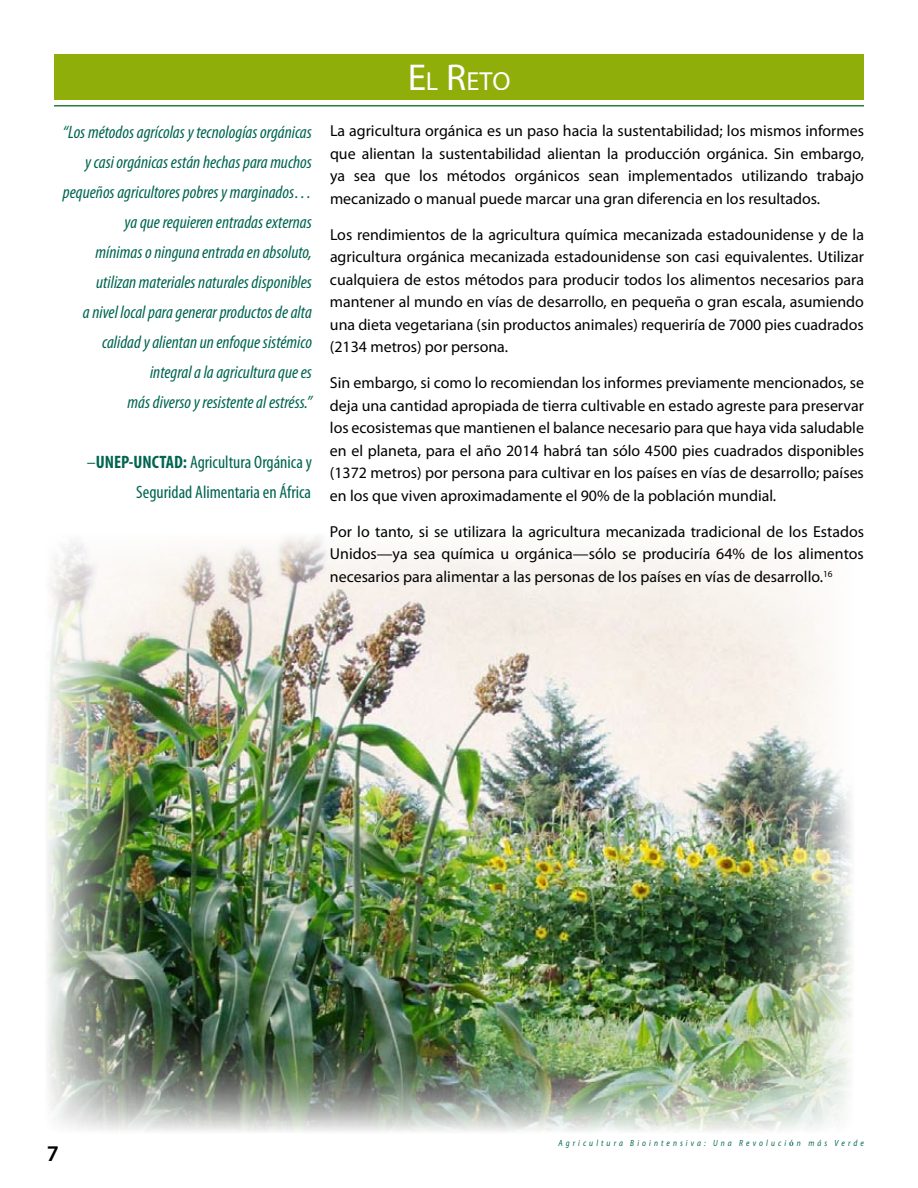
<style>
.page{position:relative;width:918px;height:1188px;background:#fff}
.page>*{position:absolute;margin:0;border:0;box-sizing:border-box;transform-origin:0 0}
.t1{font:26.25px "Myriad Pro";color:#fffdff}
.t2{font:600 22.5px "Myriad Pro";color:#000}
.t3{font:italic condensed 18px/30px "Myriad Pro";color:#006551;text-align:right}
.t4{font:condensed 18px/30px "Myriad Pro";color:#006551;text-align:right}
.t5{font:15.9px/22.5px "Myriad Pro";color:#000;text-align:justify}
.t6{font:italic 9px "Myriad Pro";letter-spacing:.415em;color:#006551;scale:.83 1}
.s1{font-weight:700}
.s2{font-size:37.5px}
.s3{font-family:"Minion Pro";font-weight:700;font-style:normal}
</style>
<div class="page">
<div style="left:54px;top:54px;width:810px;height:46px;background:#8fae0a"></div>
<img style="left:47px;top:537px;width:805px;height:595px">
<hr style="left:54px;top:105px;width:810px;height:1px;background:#2d7c39">
<p class="t3" style="left:63px;top:117px;width:251px">“Los métodos agrícolas y tecnologías orgánicas y casi orgánicas están hechas para muchos pequeños agricultores pobres y marginados… ya que requieren entradas externas<br>mínimas o ninguna entrada en absoluto, utilizan materiales naturales disponibles<br>a nivel local para generar productos de alta calidad y alientan un enfoque sistémico integral a la agricultura que es<br>más diverso y resistente al estréss.”</p>
<p class="t4" style="left:87px;top:447px;width:227px">–<span class="s1">UNEP-UNCTAD:</span> Agricultura Orgánica y<br>Seguridad Alimentaria en África</p>
<h1 class="t1" style="left:408px;top:65px;width:104px"><span class="s2">E</span>l <span class="s2">R</span>eto</h1>
<p class="t5" style="left:330px;top:120px;width:536px">La agricultura orgánica es un paso hacia la sustentabilidad; los mismos informes que alientan la sustentabilidad alientan la producción orgánica. Sin embargo, ya sea que los métodos orgánicos sean implementados utilizando trabajo mecanizado o manual puede marcar una gran diferencia en los resultados.</p>
<p class="t5" style="left:330px;top:223px;width:536px">Los rendimientos de la agricultura química mecanizada estadounidense y de la agricultura orgánica mecanizada estadounidense son casi equivalentes. Utilizar cualquiera de estos métodos para producir todos los alimentos necesarios para mantener al mundo en vías de desarrollo, en pequeña o gran escala, asumiendo una dieta vegetariana (sin productos animales) requeriría de 7000 pies cuadrados (2134 metros) por persona.</p>
<p class="t5" style="left:330px;top:372px;width:536px">Sin embargo, si como lo recomiendan los informes previamente mencionados, se deja una cantidad apropiada de tierra cultivable en estado agreste para preservar los ecosistemas que mantienen el balance necesario para que haya vida saludable en el planeta, para el año 2014 habrá tan sólo 4500 pies cuadrados disponibles (1372 metros) por persona para cultivar en los países en vías de desarrollo; países en los que viven aproximadamente el 90% de la población mundial.</p>
<p class="t5" style="left:330px;top:520px;width:536px">Por lo tanto, si se utilizara la agricultura mecanizada tradicional de los Estados Unidos—ya sea química u orgánica—sólo se produciría 64% de los alimentos necesarios para alimentar a las personas de los países en vías de desarrollo.<sup>16</sup></p>
<h2 class="t2" style="left:47px;top:1140px;width:14px">7</h2>
<p class="t6" style="left:558px;top:1137px;width:370px">Agricultura Biointensiva: Una Revoluci<span class="s3">Ó</span>n más Verde</p>
</div>
